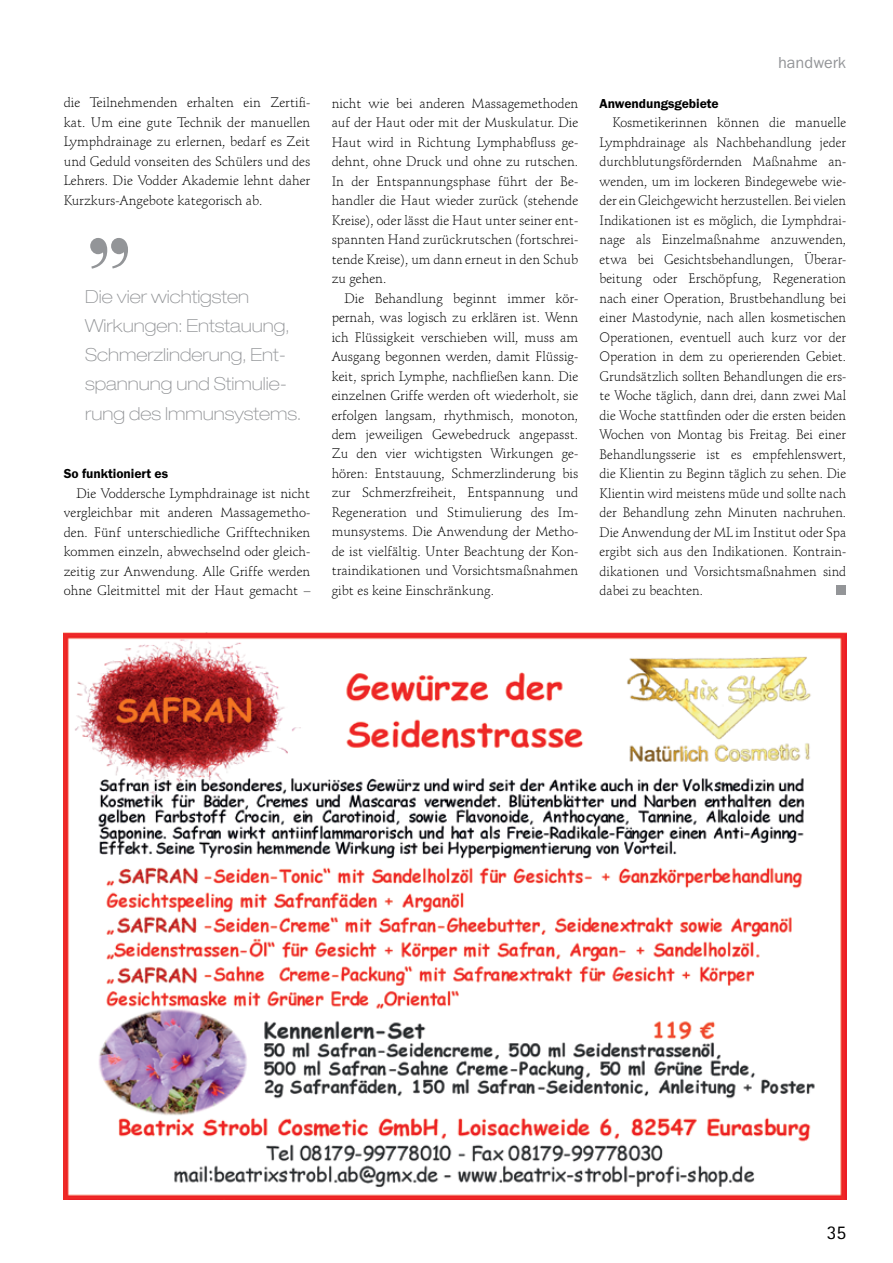
<style>
.page{position:relative;width:893px;height:1263px;background:#fff}
.page>*{position:absolute;margin:0;border:0;box-sizing:border-box;transform-origin:0 0}
.t1{font:700 97.5px "Bauer Bodoni D";color:#939598}
.t2{font:19.5px "Rotis Sans Serif";color:#000}
.t3{font:100 expanded 18px/29.2px "Helvetica Neue LT";color:#939598}
.t4{font:16.5px "Franklin Gothic Itc T";color:#939598}
.t5{font:300 13.5px/19.5px "Schneidler BT";color:#000;text-align:justify}
.t6{font:600 13.5px "Franklin Gothic Itc T";letter-spacing:-.005em;color:#000}
</style>
<div class="page">
<img style="left:64px;top:632px;width:782px;height:567px">
<div style="left:836px;top:586px;width:10px;height:9px;background:#939598"></div>
<p class="t5" style="left:64px;top:93px;width:248px">die Teilnehmenden erhalten ein Zertifi&shy;kat. Um eine gute Technik der manuellen Lymphdrainage zu erlernen, bedarf es Zeit und Geduld vonseiten des Schülers und des Lehrers. Die Vodder Akademie lehnt daher Kurzkurs-Angebote kategorisch ab.</p>
<h1 class="t1" style="left:85px;top:164px;width:50px">„</h1>
<h3 class="t3" style="left:85px;top:281px;width:218px">Die vier wichtigsten<br>Wirkungen: Entstauung,<br>Schmerzlinderung, Ent&shy;spannung und Stimulie&shy;rung des Immunsystems.</h3>
<p class="t6" style="left:64px;top:466px;width:106px">So funktioniert es</p>
<p class="t5" style="left:64px;top:483px;width:248px;text-indent:13px">Die Voddersche Lymphdrainage ist nicht vergleichbar mit anderen Massagemetho&shy;den. Fünf unterschiedliche Grifftechniken kommen einzeln, abwechselnd oder gleich&shy;zeitig zur Anwendung. Alle Griffe werden ohne Gleitmittel mit der Haut gemacht –</p>
<p class="t5" style="left:332px;top:93px;width:248px">nicht wie bei anderen Massagemethoden auf der Haut oder mit der Muskulatur. Die Haut wird in Richtung Lymphabfluss ge&shy;dehnt, ohne Druck und ohne zu rutschen.<br>In der Entspannungsphase führt der Be&shy;handler die Haut wieder zurück (stehende Kreise), oder lässt die Haut unter seiner ent&shy;spannten Hand zurückrutschen (fortschrei&shy;tende Kreise), um dann erneut in den Schub zu gehen.</p>
<p class="t5" style="left:332px;top:288px;width:248px;text-indent:13px">Die Behandlung beginnt immer kör&shy;pernah, was logisch zu erklären ist. Wenn ich Flüssigkeit verschieben will, muss am Ausgang begonnen werden, damit Flüssig&shy;keit, sprich Lymphe, nachfließen kann. Die einzelnen Griffe werden oft wiederholt, sie erfolgen langsam, rhythmisch, monoton, dem jeweiligen Gewebedruck angepasst.<br>Zu den vier wichtigsten Wirkungen ge&shy;hören: Entstauung, Schmerzlinderung bis zur Schmerzfreiheit, Entspannung und Regeneration und Stimulierung des Im&shy;munsystems. Die Anwendung der Metho&shy;de ist vielfältig. Unter Beachtung der Kon&shy;traindikationen und Vorsichtsmaßnahmen gibt es keine Einschränkung.</p>
<p class="t4" style="left:778px;top:53px;width:70px">handwerk</p>
<p class="t6" style="left:600px;top:95px;width:121px">Anwendungsgebiete</p>
<p class="t5" style="left:600px;top:113px;width:248px;text-indent:13px">Kosmetikerinnen können die manuelle Lymphdrainage als Nachbehandlung jeder durchblutungsfördernden Maßnahme an&shy;wenden, um im lockeren Bindegewebe wie&shy;der ein Gleichgewicht herzustellen. Bei vielen Indikationen ist es möglich, die Lymphdrai&shy;nage als Einzelmaßnahme anzuwenden, etwa bei Gesichtsbehandlungen, Überar&shy;beitung oder Erschöpfung, Regeneration nach einer Operation, Brustbehandlung bei einer Mastodynie, nach allen kosmetischen Operationen, eventuell auch kurz vor der Operation in dem zu operierenden Gebiet.<br>Grundsätzlich sollten Behandlungen die ers&shy;te Woche täglich, dann drei, dann zwei Mal die Woche stattfinden oder die ersten beiden Wochen von Montag bis Freitag. Bei einer Behandlungsserie ist es empfehlenswert, die Klientin zu Beginn täglich zu sehen. Die Klientin wird meistens müde und sollte nach der Behandlung zehn Minuten nachruhen.<br>Die Anwendung der ML im Institut oder Spa ergibt sich aus den Indikationen. Kontrain&shy;dikationen und Vorsichtsmaßnahmen sind dabei zu beachten.</p>
<h2 class="t2" style="left:827px;top:1220px;width:21px">35</h2>
</div>
